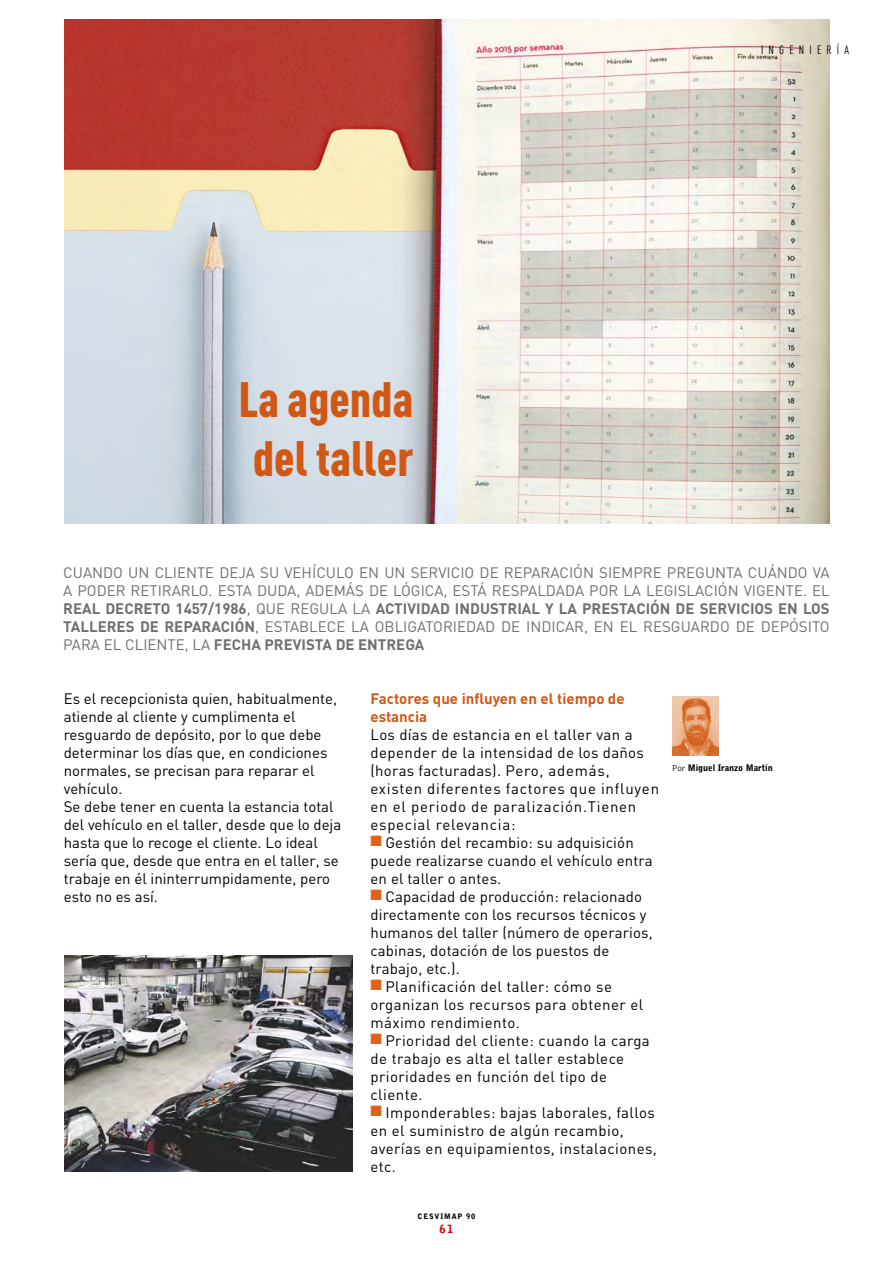
<style>
.page{position:relative;width:893px;height:1263px;background:#fff}
.page>*{position:absolute;margin:0;border:0;box-sizing:border-box;transform-origin:0 0}
.t1{font:48.9px/58.8px "DIN Cond Black Alternate";color:#d15715}
.t2{font:15px/18px "DIN";letter-spacing:.01em;color:#000}
.t3{font:15px/18px "DIN";color:#706f6f;text-align:justify}
.t4{font:15px/18px "DIN";letter-spacing:.03em;color:#000}
.t5{font:15px/18px "DIN";letter-spacing:.04em;color:#000}
.t6{font:700 15px/18px "DIN";color:#d15715}
.t7{font:12px "DIN Cond";letter-spacing:.43em;color:#000}
.t8{font:900 11.25px "Bell Gothic";color:#e30613}
.t9{font:900 9px "Bell Gothic";color:#000}
.t10{font:900 7.5px "Bell Gothic";letter-spacing:.11em;color:#000}
.s1{font-weight:700}
.s2{color:#e4611b}
.s3{font-weight:300}
</style>
<div class="page">
<img style="left:64px;top:19px;width:766px;height:505px">
<img style="left:64px;top:956px;width:288px;height:216px">
<img style="left:673px;top:696px;width:46px;height:60px">
<h1 class="t1" style="left:238px;top:368px;width:176px">La agenda del taller</h1>
<p class="t7" style="left:761px;top:42px;width:89px">INGENIERÍA</p>
<p class="t3" style="left:63px;top:563px;width:768px">CUANDO UN CLIENTE DEJA SU VEHÍCULO EN UN SERVICIO DE REPARACIÓN SIEMPRE PREGUNTA CUÁNDO VA A PODER RETIRARLO. ESTA DUDA, ADEMÁS DE LÓGICA, ESTÁ RESPALDADA POR LA LEGISLACIÓN VIGENTE. EL <span class="s1">REAL DECRETO 1457/1986</span>, QUE REGULA LA <span class="s1">ACTIVIDAD INDUSTRIAL Y LA PRESTACIÓN DE SERVICIOS EN LOS TALLERES DE REPARACIÓN</span>, ESTABLECE LA OBLIGATORIEDAD DE INDICAR, EN EL RESGUARDO DE DEPÓSITO PARA EL CLIENTE, LA <span class="s1">FECHA PREVISTA DE ENTREGA</span></p>
<p class="t2" style="left:64px;top:689px;width:279px">Es el recepcionista quien, habitualmente, atiende al cliente y cumplimenta el resguardo de depósito, por lo que debe determinar los días que, en condiciones normales, se precisan para reparar el vehículo.<br>Se debe tener en cuenta la estancia total del vehículo en el taller, desde que lo deja hasta que lo recoge el cliente. Lo ideal sería que, desde que entra en el taller, se trabaje en él ininterrumpidamente, pero esto no es así.</p>
<p class="t6" style="left:370px;top:688px;width:256px">Factores que influyen en el tiempo de estancia</p>
<p class="t5" style="left:370px;top:725px;width:290px">Los días de estancia en el taller van a depender de la intensidad de los daños (horas facturadas). Pero, además, existen diferentes factores que influyen en el periodo de paralización.Tienen especial relevancia:</p>
<p class="t2" style="left:370px;top:833px;width:284px"><span class="s2">■</span> Gestión del recambio: su adquisición puede realizarse cuando el vehículo entra en el taller o antes.</p>
<p class="t2" style="left:370px;top:887px;width:284px"><span class="s2">■</span> Capacidad de producción: relacionado directamente con los recursos técnicos y humanos del taller (número de operarios, cabinas, dotación de los puestos de trabajo, etc.).</p>
<p class="t4" style="left:370px;top:977px;width:274px"><span class="s2">■</span> Planificación del taller: cómo se organizan los recursos para obtener el máximo rendimiento.</p>
<p class="t4" style="left:370px;top:1031px;width:281px"><span class="s2">■</span> Prioridad del cliente: cuando la carga de trabajo es alta el taller establece prioridades en función del tipo de cliente.</p>
<p class="t4" style="left:370px;top:1103px;width:288px"><span class="s2">■</span> Imponderables: bajas laborales, fallos en el suministro de algún recambio, averías en equipamientos, instalaciones, etc.</p>
<p class="t9" style="left:672px;top:763px;width:102px"><span class="s3">Por</span> Miguel Iranzo Martín</p>
<p class="t10" style="left:418px;top:1212px;width:59px">CESVIMAP 90</p>
<p class="t8" style="left:440px;top:1222px;width:15px">61</p>
</div>
